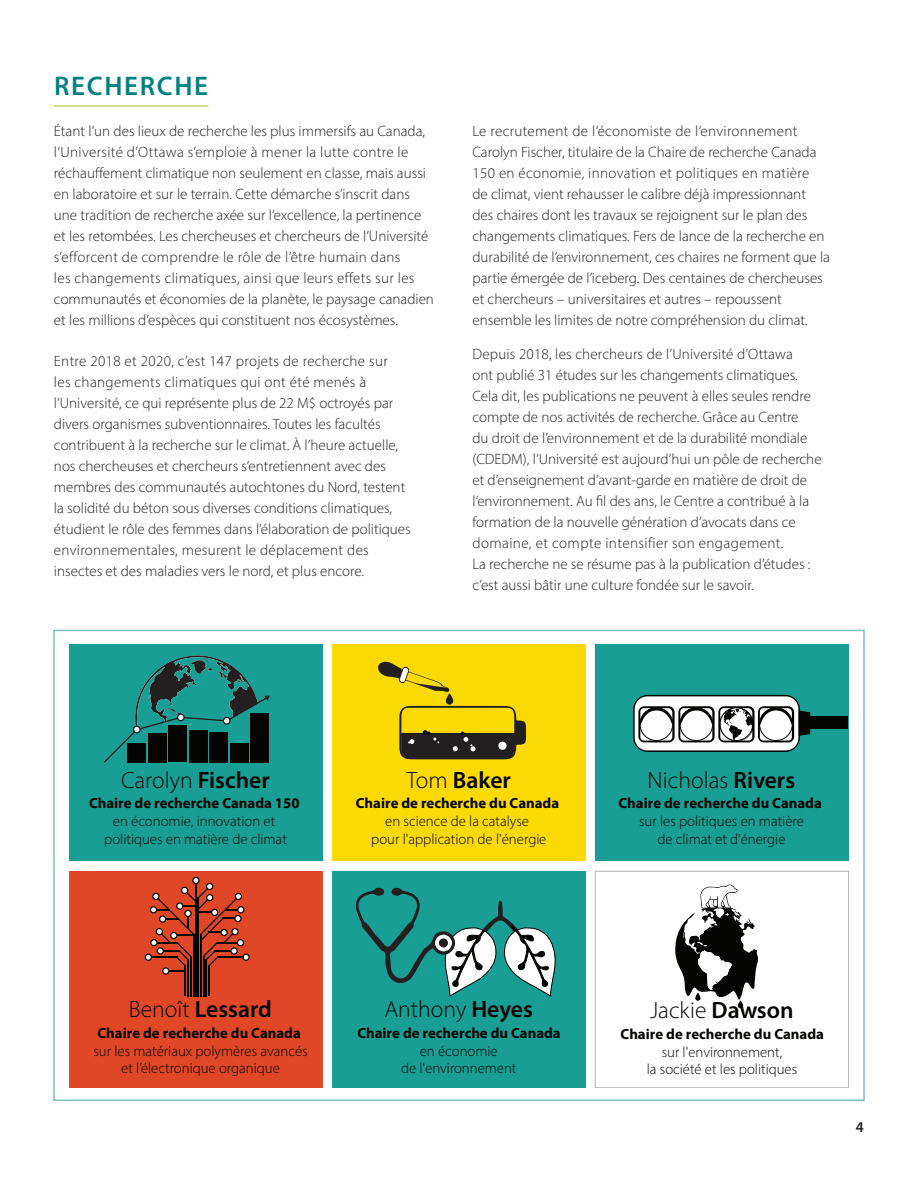
<style>
.page{position:relative;width:918px;height:1188px;background:#fff}
.page>*{position:absolute;margin:0;border:0;box-sizing:border-box;transform-origin:0 0}
.t1{font:600 27px "Myriad Pro";letter-spacing:.06em;color:#008080}
.t2{font:300 23.55px "Myriad Pro";color:#040503}
.t3{font:600 23.55px "Myriad Pro";color:#040503}
.t4{font:300 15px/21px "Myriad Pro";color:#231f20}
.t5{font:600 15px "Myriad Pro";color:#231f20}
.t6{font:300 14.7px/17.7px "Myriad Pro";color:#040503;text-align:center}
.s1{font-weight:600}
.s2{font-weight:700}
.s3{font-weight:300}
</style>
<div class="page">
<div style="left:69px;top:645px;width:253px;height:216px;background:#189e94"></div>
<div style="left:69px;top:871px;width:253px;height:216px;background:#e04726"></div>
<div style="left:332px;top:645px;width:254px;height:216px;background:#fbd905"></div>
<div style="left:595px;top:871px;width:254px;height:217px;border:1px solid #b3b3b3"></div>
<div style="left:595px;top:645px;width:253px;height:216px;background:#189e94"></div>
<div style="left:332px;top:871px;width:254px;height:216px;background:#189e94"></div>
<svg style="left:104px;top:655px;width:166px;height:108px"></svg>
<div style="left:128px;top:743px;width:18px;height:19px;background:#040503"></div>
<div style="left:148px;top:733px;width:18px;height:29px;background:#040503"></div>
<div style="left:169px;top:725px;width:18px;height:37px;background:#040503"></div>
<div style="left:189px;top:730px;width:18px;height:32px;background:#040503"></div>
<div style="left:210px;top:732px;width:18px;height:30px;background:#040503"></div>
<div style="left:230px;top:743px;width:18px;height:19px;background:#040503"></div>
<div style="left:251px;top:713px;width:18px;height:49px;background:#040503"></div>
<svg style="left:378px;top:661px;width:148px;height:98px"></svg>
<svg style="left:675px;top:884px;width:83px;height:124px"></svg>
<svg style="left:356px;top:887px;width:200px;height:110px"></svg>
<div style="left:439px;top:938px;width:9px;height:9px;background:#231f20;border-radius:50%"></div>
<hr style="left:195px;top:884px;width:2px;height:112px;background:#040503">
<div style="left:145px;top:954px;width:7px;height:7px;background:#0c0705;border-radius:50%"></div>
<hr style="left:185px;top:965px;width:1px;height:31px;background:#040503">
<hr style="left:187px;top:959px;width:2px;height:37px;background:#040503">
<hr style="left:190px;top:956px;width:1px;height:40px;background:#040503">
<hr style="left:193px;top:934px;width:1px;height:62px;background:#040503">
<hr style="left:198px;top:897px;width:1px;height:99px;background:#040503">
<hr style="left:208px;top:965px;width:2px;height:31px;background:#040503">
<hr style="left:206px;top:959px;width:1px;height:37px;background:#040503">
<hr style="left:203px;top:956px;width:1px;height:40px;background:#040503">
<hr style="left:200px;top:934px;width:1px;height:62px;background:#040503">
<svg style="left:146px;top:878px;width:102px;height:95px"></svg>
<svg style="left:633px;top:695px;width:167px;height:57px"></svg>
<div style="left:635px;top:696px;width:163px;height:54px;background:#fff;border-radius:13px"></div>
<div style="left:718px;top:706px;width:37px;height:36px;background:#040503;border-radius:6px"></div>
<div style="left:638px;top:706px;width:37px;height:36px;background:#040503;border-radius:6px"></div>
<div style="left:640px;top:707px;width:33px;height:34px;border:1px solid #040503;border-radius:50%"></div>
<svg style="left:640px;top:708px;width:33px;height:33px"></svg>
<div style="left:678px;top:706px;width:37px;height:36px;background:#040503;border-radius:6px"></div>
<div style="left:680px;top:707px;width:33px;height:34px;border:1px solid #040503;border-radius:50%"></div>
<svg style="left:680px;top:708px;width:33px;height:33px"></svg>
<svg style="left:758px;top:706px;width:36px;height:36px"></svg>
<div style="left:759px;top:707px;width:34px;height:34px;border:1px solid #040503;border-radius:50%"></div>
<svg style="left:760px;top:708px;width:32px;height:33px"></svg>
<svg style="left:720px;top:707px;width:34px;height:35px"></svg>
<svg style="left:799px;top:710px;width:11px;height:26px"></svg>
<div style="left:810px;top:717px;width:38px;height:12px;background:#040503"></div>
<div style="left:53px;top:630px;width:812px;height:471px;border:2px solid #80c0c0"></div>
<hr style="left:54px;top:105px;width:154px;height:2px;background:#bacf59">
<h4 class="t1" style="left:54px;top:69px;width:155px">RECHERCHE</h4>
<p class="t4" style="left:54px;top:120px;width:382px">Étant l’un des lieux de recherche les plus immersifs au Canada, l’Université d’Ottawa s’emploie à mener la lutte contre le réchauffement climatique non seulement en classe, mais aussi en laboratoire et sur le terrain. Cette démarche s’inscrit dans une tradition de recherche axée sur l’excellence, la pertinence et les retombées. Les chercheuses et chercheurs de l’Université s’efforcent de comprendre le rôle de l’être humain dans<br>les changements climatiques, ainsi que leurs effets sur les communautés et économies de la planète, le paysage canadien et les millions d’espèces qui constituent nos écosystèmes.</p>
<p class="t4" style="left:54px;top:351px;width:358px">Entre 2018 et 2020, c’est 147 projets de recherche sur<br>les changements climatiques qui ont été menés à l’Université, ce qui représente plus de 22 M$ octroyés par divers organismes subventionnaires. Toutes les facultés contribuent à la recherche sur le climat. À l’heure actuelle, nos chercheuses et chercheurs s’entretiennent avec des membres des communautés autochtones du Nord, testent la solidité du béton sous diverses conditions climatiques, étudient le rôle des femmes dans l’élaboration de politiques environnementales, mesurent le déplacement des insectes et des maladies vers le nord, et plus encore.</p>
<p class="t4" style="left:472px;top:120px;width:359px">Le recrutement de l’économiste de l’environnement Carolyn Fischer, titulaire de la Chaire de recherche Canada 150 en économie, innovation et politiques en matière<br>de climat, vient rehausser le calibre déjà impressionnant des chaires dont les travaux se rejoignent sur le plan des changements climatiques. Fers de lance de la recherche en durabilité de l’environnement, ces chaires ne forment que la partie émergée de l’iceberg. Des centaines de chercheuses et chercheurs – universitaires et autres – repoussent ensemble les limites de notre compréhension du climat.</p>
<p class="t4" style="left:472px;top:344px;width:351px">Depuis 2018, les chercheurs de l’Université d’Ottawa<br>ont publié 31 études sur les changements climatiques.<br>Cela dit, les publications ne peuvent à elles seules rendre compte de nos activités de recherche. Grâce au Centre<br>du droit de l’environnement et de la durabilité mondiale (CDEDM), l’Université est aujourd’hui un pôle de recherche et d’enseignement d’avant-garde en matière de droit de l’environnement. Au fil des ans, le Centre a contribué à la formation de la nouvelle génération d’avocats dans ce domaine, et compte intensifier son engagement.<br>La recherche ne se résume pas à la publication d’études : c’est aussi bâtir une culture fondée sur le savoir.</p>
<p class="t2" style="left:121px;top:766px;width:150px">Carolyn <span class="s1">Fischer</span></p>
<p class="t6" style="left:89px;top:794px;width:212px"><span class="s2">Chaire de recherche Canada 150 </span>en économie, innovation et politiques en matière de climat</p>
<p class="t3" style="left:406px;top:765px;width:106px"><span class="s3">Tom</span> Baker</p>
<p class="t6" style="left:356px;top:794px;width:205px"><span class="s2">Chaire de recherche du Canada </span>en science de la catalyse<br>pour l'application de l'énergie</p>
<p class="t2" style="left:648px;top:766px;width:149px">Nicholas <span class="s1">Rivers</span></p>
<p class="t6" style="left:619px;top:794px;width:205px"><span class="s2">Chaire de recherche du Canada </span>sur les politiques en matière<br>de climat et d'énergie</p>
<p class="t3" style="left:129px;top:994px;width:145px"><span class="s3">Benoît</span> Lessard</p>
<p class="t6" style="left:93px;top:1024px;width:216px"><span class="s2">Chaire de recherche du Canada </span>sur les matériaux polymères avancés et l’électronique organique</p>
<p class="t2" style="left:384px;top:995px;width:150px">Anthony <span class="s1">Heyes</span></p>
<p class="t6" style="left:357px;top:1024px;width:205px"><span class="s2">Chaire de recherche du Canada </span>en économie<br>de l'environnement</p>
<p class="t2" style="left:650px;top:996px;width:145px">Jackie <span class="s1">Dawson</span></p>
<p class="t6" style="left:621px;top:1025px;width:205px"><span class="s2">Chaire de recherche du Canada </span>sur l'environnement,<br>la société et les politiques</p>
<p class="t5" style="left:856px;top:1117px;width:10px">4</p>
</div>
